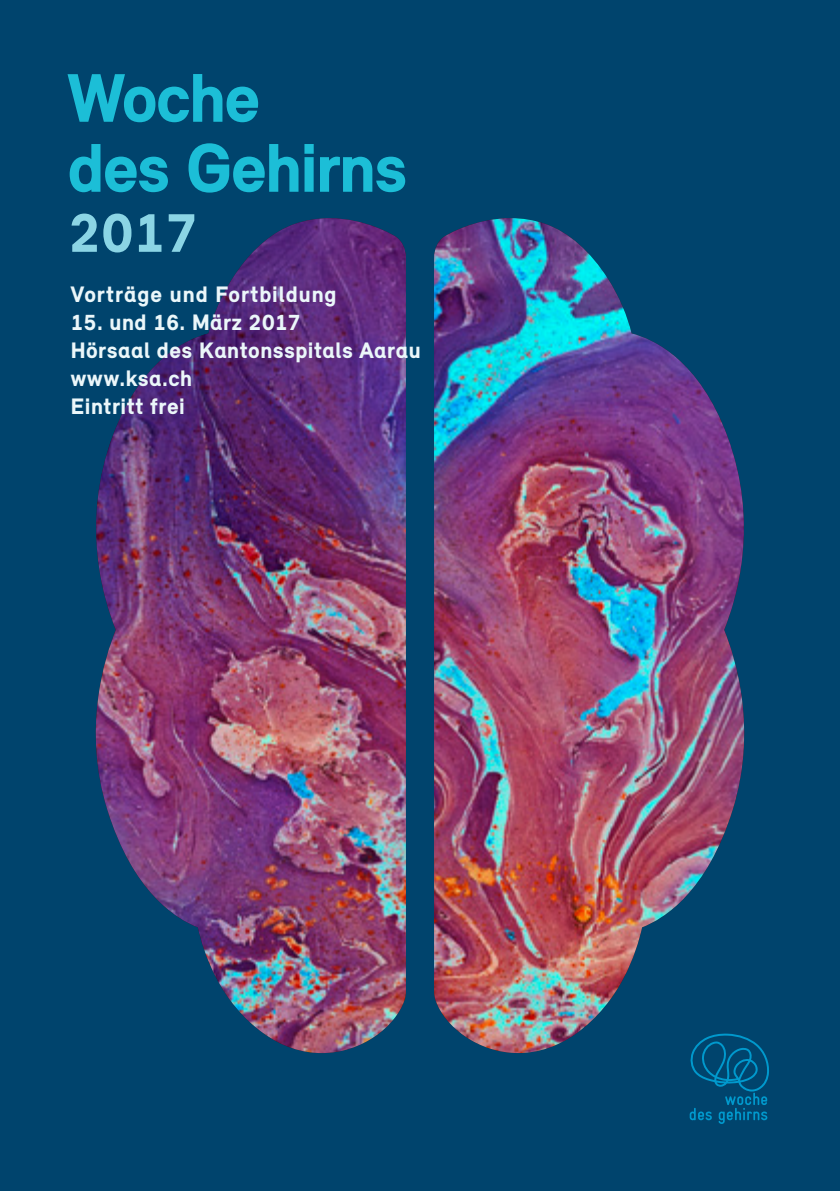
<style>
.page{position:relative;width:840px;height:1191px;background:#fff}
.page>*{position:absolute;margin:0;border:0;box-sizing:border-box;transform-origin:0 0}
.t1{font:900 70.6px/70px "Relevant";letter-spacing:-.025em;color:#1cbed7}
.t2{font:900 57px "Relevant";color:#8bd5e5}
.t3{font:900 23px/28px "Relevant";letter-spacing:.02em;color:#ebf7fa}
.t4{font:900 23px "Relevant";letter-spacing:.04em;color:#ebf7fa}
</style>
<div class="page">
<div style="left:0;top:0;width:839px;height:1191px;background:#00446d"></div>
<img style="left:95px;top:218px;width:650px;height:835px">
<svg style="left:689px;top:1033px;width:80px;height:91px"></svg>
<h1 class="t1" style="left:67px;top:61px;width:341px">Woche<br>des Gehirns</h1>
<h2 class="t2" style="left:69px;top:197px;width:130px">2017</h2>
<p class="t4" style="left:71px;top:279px;width:267px">Vorträge und Fortbildung</p>
<p class="t3" style="left:71px;top:307px;width:351px">15. und 16. März 2017<br>Hörsaal des Kantonsspitals Aarau www.ksa.ch<br>Eintritt frei</p>
</div>
